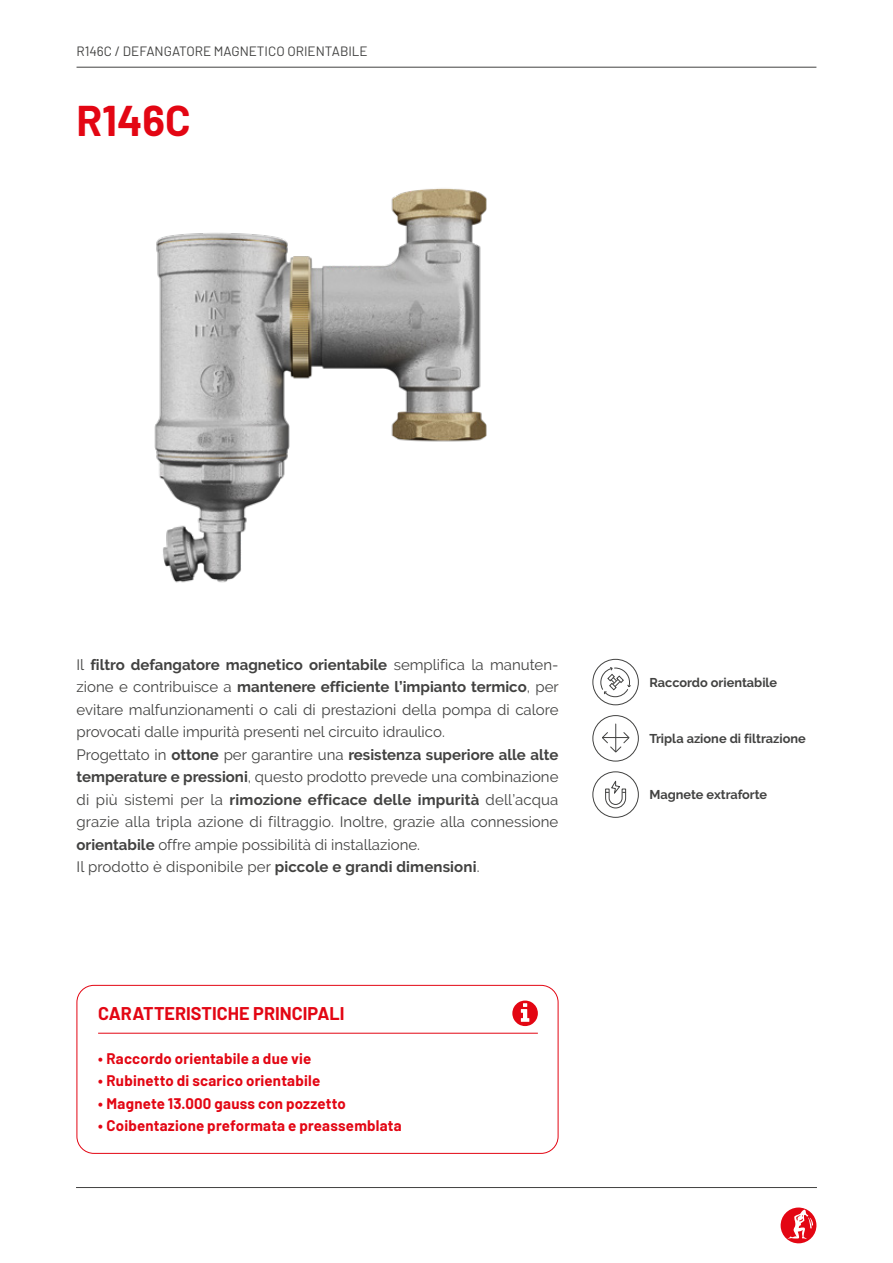
<style>
.page{position:relative;width:893px;height:1263px;background:#fff}
.page>*{position:absolute;margin:0;border:0;box-sizing:border-box;transform-origin:0 0}
.t1{font:700 42px "Barlow";color:#e30613}
.t2{font:700 18px "Barlow";color:#e30613}
.t3{font:15px/22.5px "Raleway";color:#424241}
.t4{font:700 15px "Barlow";letter-spacing:.015em;color:#e30613}
.t5{font:13.5px "Barlow";color:#424241}
.t6{font:700 12.75px "Raleway";color:#424241}
.s1{font-weight:700}
</style>
<div class="page">
<hr style="left:76px;top:1187px;width:741px;height:1px;background:#424241">
<div style="left:77px;top:985px;width:481px;height:169px;border:1px solid #e30613;border-radius:17px"></div>
<hr style="left:98px;top:1033px;width:440px;height:1px;background:#e30613">
<svg style="left:512px;top:1000px;width:26px;height:26px"></svg>
<hr style="left:77px;top:67px;width:739px;height:1px;background:#424241">
<img style="left:154px;top:188px;width:333px;height:395px">
<div style="left:592px;top:715px;width:47px;height:46px;border:1px solid #424241;border-radius:50%"></div>
<svg style="left:602px;top:724px;width:28px;height:29px"></svg>
<div style="left:592px;top:771px;width:47px;height:47px;border:1px solid #424241;border-radius:50%"></div>
<svg style="left:605px;top:780px;width:21px;height:29px"></svg>
<div style="left:592px;top:659px;width:47px;height:46px;border:1px solid #424241;border-radius:50%"></div>
<svg style="left:600px;top:666px;width:31px;height:31px"></svg>
<svg style="left:780px;top:1207px;width:37px;height:37px"></svg>
<svg style="left:788px;top:1209px;width:25px;height:30px"></svg>
<p class="t5" style="left:77px;top:41px;width:293px">R146C / DEFANGATORE MAGNETICO ORIENTABILE</p>
<h1 class="t1" style="left:77px;top:89px;width:116px">R146C</h1>
<p class="t3" style="left:77px;top:653px;width:484px">Il <span class="s1">filtro defangatore magnetico orientabile</span> semplifica la manuten&shy;zione e contribuisce a <span class="s1">mantenere efficiente l’impianto termico</span>, per evitare malfunzionamenti o cali di prestazioni della pompa di calore provocati dalle impurità presenti nel circuito idraulico.<br>Progettato in <span class="s1">ottone</span> per garantire una <span class="s1">resistenza superiore alle alte temperature e pressioni</span>, questo prodotto prevede una combinazione di più sistemi per la <span class="s1">rimozione efficace delle impurità</span> dell’acqua grazie alla tripla azione di filtraggio. Inoltre, grazie alla connessione <span class="s1">orientabile</span> offre ampie possibilità di installazione.<br>Il prodotto è disponibile per <span class="s1">piccole e grandi dimensioni</span>.</p>
<p class="t2" style="left:98px;top:1000px;width:248px">CARATTERISTICHE PRINCIPALI</p>
<p class="t4" style="left:98px;top:1047px;width:215px">• Raccordo orientabile a due vie</p>
<p class="t4" style="left:98px;top:1070px;width:224px">• Rubinetto di scarico orientabile</p>
<p class="t4" style="left:98px;top:1092px;width:249px">• Magnete 13.000 gauss con pozzetto</p>
<p class="t4" style="left:98px;top:1115px;width:305px">• Coibentazione preformata e preassemblata</p>
<p class="t6" style="left:649px;top:675px;width:129px">Raccordo orientabile</p>
<p class="t6" style="left:649px;top:731px;width:158px">Tripla azione di filtrazione</p>
<p class="t6" style="left:649px;top:787px;width:119px">Magnete extraforte</p>
</div>
